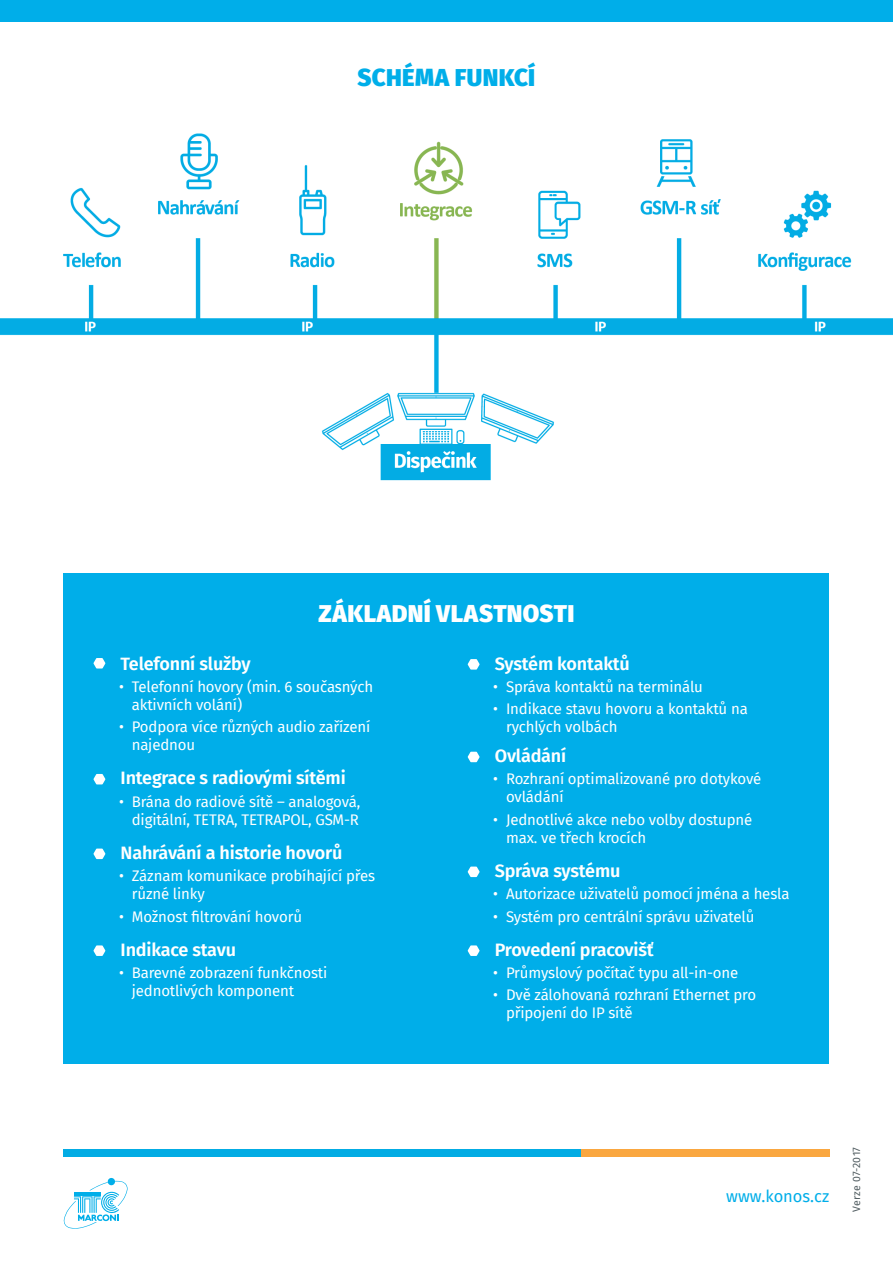
<style>
.page{position:relative;width:893px;height:1263px;background:#fff}
.page>*{position:absolute;margin:0;border:0;box-sizing:border-box;transform-origin:0 0}
.Velký_nadpis_HP{font:900 24px "Fira Sans";letter-spacing:.015em;color:#fff}
.Velký_nadpis_HP-2{font:900 24px "Fira Sans";letter-spacing:.015em;color:#00aee9}
.Boční_seznam_-_list{font:600 18px "Fira Sans";letter-spacing:-.01em;color:#fff}
.t1{font:16.5px "Fira Sans";color:#00aee9}
.t2{font:15px/18px "Fira Sans";letter-spacing:-.01em;color:#fff}
.Odstavec{font:10.5px "Fira Sans";letter-spacing:.015em;color:#505c60}
</style>
<div class="page">
<img style="left:0;top:133px;width:893px;height:348px">
<div style="left:108px;top:1178px;width:7px;height:7px;background:#00aee9;border-radius:50%"></div>
<svg style="left:64px;top:1181px;width:64px;height:48px"></svg>
<div style="left:64px;top:1149px;width:517px;height:7px;background:#03ace4"></div>
<div style="left:581px;top:1149px;width:248px;height:7px;background:#faa740"></div>
<div style="left:0;top:0;width:893px;height:21px;background:#00aee9"></div>
<div style="left:64px;top:573px;width:765px;height:490px;background:#00aee9"></div>
<svg style="left:94px;top:658px;width:11px;height:10px"></svg>
<svg style="left:94px;top:774px;width:11px;height:10px"></svg>
<svg style="left:94px;top:848px;width:11px;height:11px"></svg>
<svg style="left:94px;top:945px;width:11px;height:11px"></svg>
<svg style="left:468px;top:659px;width:12px;height:11px"></svg>
<svg style="left:468px;top:752px;width:12px;height:10px"></svg>
<svg style="left:468px;top:866px;width:12px;height:11px"></svg>
<svg style="left:468px;top:945px;width:12px;height:11px"></svg>
<p class="Velký_nadpis_HP-2" style="left:358px;top:56px;width:179px">SCHÉMA FUNKCÍ</p>
<p class="Velký_nadpis_HP" style="left:319px;top:592px;width:257px">ZÁKLADNÍ VLASTNOSTI</p>
<p class="Boční_seznam_-_list" style="left:121px;top:648px;width:132px">Telefonní služby</p>
<p class="t2" style="left:132px;top:677px;width:243px;text-indent:-13px">• Telefonní hovory (min. 6 současných aktivních volání)</p>
<p class="t2" style="left:132px;top:717px;width:240px;text-indent:-13px">• Podpora více různých audio zařízení najednou</p>
<p class="Boční_seznam_-_list" style="left:121px;top:763px;width:227px">Integrace s radiovými sítěmi</p>
<p class="t2" style="left:119px;top:792px;width:243px;text-align:right">• Brána do radiové sítě – analogová, digitální, TETRA, TETRAPOL, GSM-R</p>
<p class="Boční_seznam_-_list" style="left:121px;top:838px;width:223px">Nahrávání a historie hovorů</p>
<p class="t2" style="left:132px;top:867px;width:245px;text-indent:-13px">• Záznam komunikace probíhající přes různé linky</p>
<p class="t2" style="left:119px;top:907px;width:184px">• Možnost filtrování hovorů</p>
<p class="Boční_seznam_-_list" style="left:121px;top:935px;width:117px">Indikace stavu</p>
<p class="t2" style="left:132px;top:963px;width:197px;text-indent:-13px">• Barevné zobrazení funkčnosti jednotlivých komponent</p>
<p class="Boční_seznam_-_list" style="left:495px;top:648px;width:137px">Systém kontaktů</p>
<p class="t2" style="left:493px;top:677px;width:211px">• Správa kontaktů na terminálu</p>
<p class="t2" style="left:506px;top:699px;width:243px;text-indent:-13px">• Indikace stavu hovoru a kontaktů na rychlých volbách</p>
<p class="Boční_seznam_-_list" style="left:495px;top:741px;width:73px">Ovládání</p>
<p class="t2" style="left:506px;top:770px;width:257px;text-indent:-13px">• Rozhraní optimalizované pro dotykové ovládání</p>
<p class="t2" style="left:506px;top:810px;width:248px;text-indent:-13px">• Jednotlivé akce nebo volby dostupné max. ve třech krocích</p>
<p class="Boční_seznam_-_list" style="left:495px;top:856px;width:127px">Správa systému</p>
<p class="t2" style="left:493px;top:885px;width:298px">• Autorizace uživatelů pomocí jména a hesla</p>
<p class="t2" style="left:493px;top:907px;width:263px">• Systém pro centrální správu uživatelů</p>
<p class="Boční_seznam_-_list" style="left:495px;top:935px;width:161px">Provedení pracovišť</p>
<p class="t2" style="left:493px;top:963px;width:247px">• Průmyslový počítač typu all-in-one</p>
<p class="t2" style="left:506px;top:986px;width:252px;text-indent:-13px">• Dvě zálohovaná rozhraní Ethernet pro připojení do IP sítě</p>
<p class="t1" style="left:726px;top:1183px;width:104px">www.konos.cz</p>
<p class="Odstavec" style="left:849px;top:1212px;width:66px;rotate:-90deg">Verze 07-2017</p>
</div>
